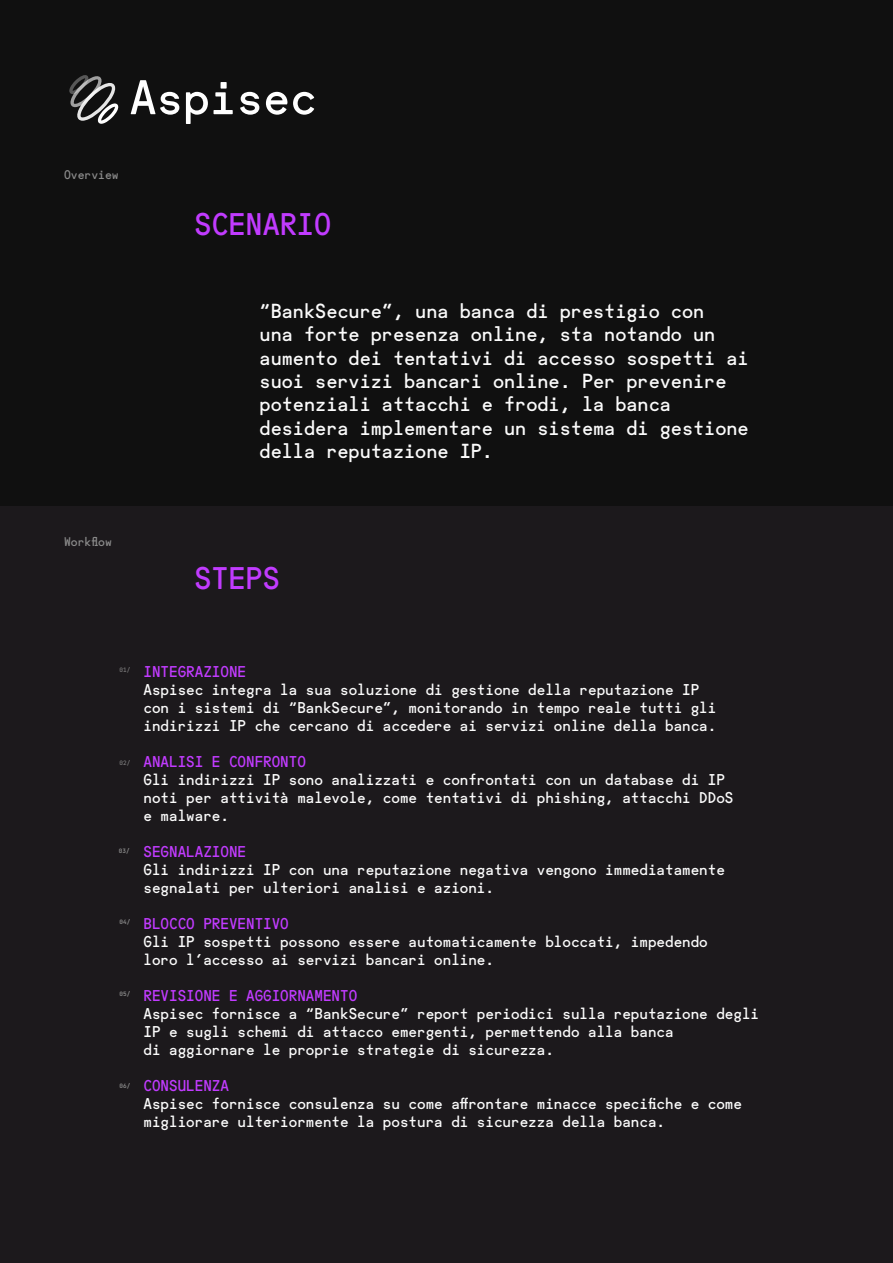
<style>
.page{position:relative;width:893px;height:1263px;background:#101010}
.page>*{position:absolute;margin:0;border:0;box-sizing:border-box;transform-origin:0 0}
.t1{font:30px "Fugue Mono";color:#c13bff}
.t2{font:19.5px/23.4px "Fugue Mono";color:#fbfbfb}
.t3{font:15px/18px "Fugue Mono";color:#fbfbfb}
.t4{font:15px "Fugue Mono";color:#c13bff}
.t5{font:12px "Fugue Mono";color:#8b8b8b}
.t6{font:700 6px "Jet Brains Mono";color:#8b8b8b}
.t7{font:6px "Jet Brains Mono";color:#8b8b8b}
</style>
<div class="page">
<div style="left:0;top:506px;width:893px;height:757px;background:#1c191c"></div>
<svg style="left:131px;top:80px;width:48px;height:35px"></svg>
<svg style="left:186px;top:92px;width:22px;height:32px"></svg>
<svg style="left:214px;top:82px;width:19px;height:32px"></svg>
<svg style="left:240px;top:92px;width:19px;height:23px"></svg>
<svg style="left:266px;top:92px;width:48px;height:23px"></svg>
<svg style="left:69px;top:75px;width:50px;height:49px"></svg>
<p class="t5" style="left:64px;top:165px;width:56px">Overview</p>
<p class="t5" style="left:64px;top:532px;width:49px">Workflow</p>
<p class="t1" style="left:194px;top:200px;width:138px">SCENARIO</p>
<p class="t2" style="left:260px;top:297px;width:491px">“BankSecure”, una banca di prestigio con<br>una forte presenza online, sta notando un aumento dei tentativi di accesso sospetti ai suoi servizi bancari online. Per prevenire potenziali attacchi e frodi, la banca desidera implementare un sistema di gestione della reputazione IP.</p>
<p class="t1" style="left:194px;top:554px;width:87px">STEPS</p>
<p class="t7" style="left:120px;top:665px;width:12px">01/</p>
<p class="t7" style="left:120px;top:758px;width:12px">02/</p>
<p class="t6" style="left:119px;top:846px;width:12px">03/</p>
<p class="t6" style="left:120px;top:918px;width:12px">04/</p>
<p class="t6" style="left:120px;top:989px;width:12px">05/</p>
<p class="t6" style="left:120px;top:1081px;width:12px">06/</p>
<p class="t4" style="left:144px;top:660px;width:104px">INTEGRAZIONE</p>
<p class="t3" style="left:144px;top:679px;width:557px">Aspisec integra la sua soluzione di gestione della reputazione IP</p>
<p class="t3" style="left:144px;top:697px;width:574px">con i sistemi di “BankSecure”, monitorando in tempo reale tutti gli indirizzi IP che cercano di accedere ai servizi online della banca.</p>
<p class="t4" style="left:144px;top:750px;width:164px">ANALISI E CONFRONTO</p>
<p class="t3" style="left:144px;top:769px;width:591px">Gli indirizzi IP sono analizzati e confrontati con un database di IP noti per attività malevole, come tentativi di phishing, attacchi DDoS</p>
<p class="t3" style="left:144px;top:805px;width:87px">e malware.</p>
<p class="t4" style="left:144px;top:840px;width:104px">SEGNALAZIONE</p>
<p class="t3" style="left:144px;top:859px;width:583px">Gli indirizzi IP con una reputazione negativa vengono immediatamente segnalati per ulteriori analisi e azioni.</p>
<p class="t4" style="left:144px;top:912px;width:147px">BLOCCO PREVENTIVO</p>
<p class="t3" style="left:144px;top:931px;width:566px">Gli IP sospetti possono essere automaticamente bloccati, impedendo</p>
<p class="t3" style="left:144px;top:949px;width:352px">loro l’accesso ai servizi bancari online.</p>
<p class="t4" style="left:144px;top:984px;width:215px">REVISIONE E AGGIORNAMENTO</p>
<p class="t3" style="left:144px;top:1003px;width:617px">Aspisec fornisce a “BankSecure” report periodici sulla reputazione degli<br>IP e sugli schemi di attacco emergenti, permettendo alla banca</p>
<p class="t3" style="left:144px;top:1039px;width:412px">di aggiornare le proprie strategie di sicurezza.</p>
<p class="t4" style="left:144px;top:1074px;width:87px">CONSULENZA</p>
<p class="t3" style="left:144px;top:1093px;width:600px">Aspisec fornisce consulenza su come affrontare minacce specifiche e come migliorare ulteriormente la postura di sicurezza della banca.</p>
</div>
